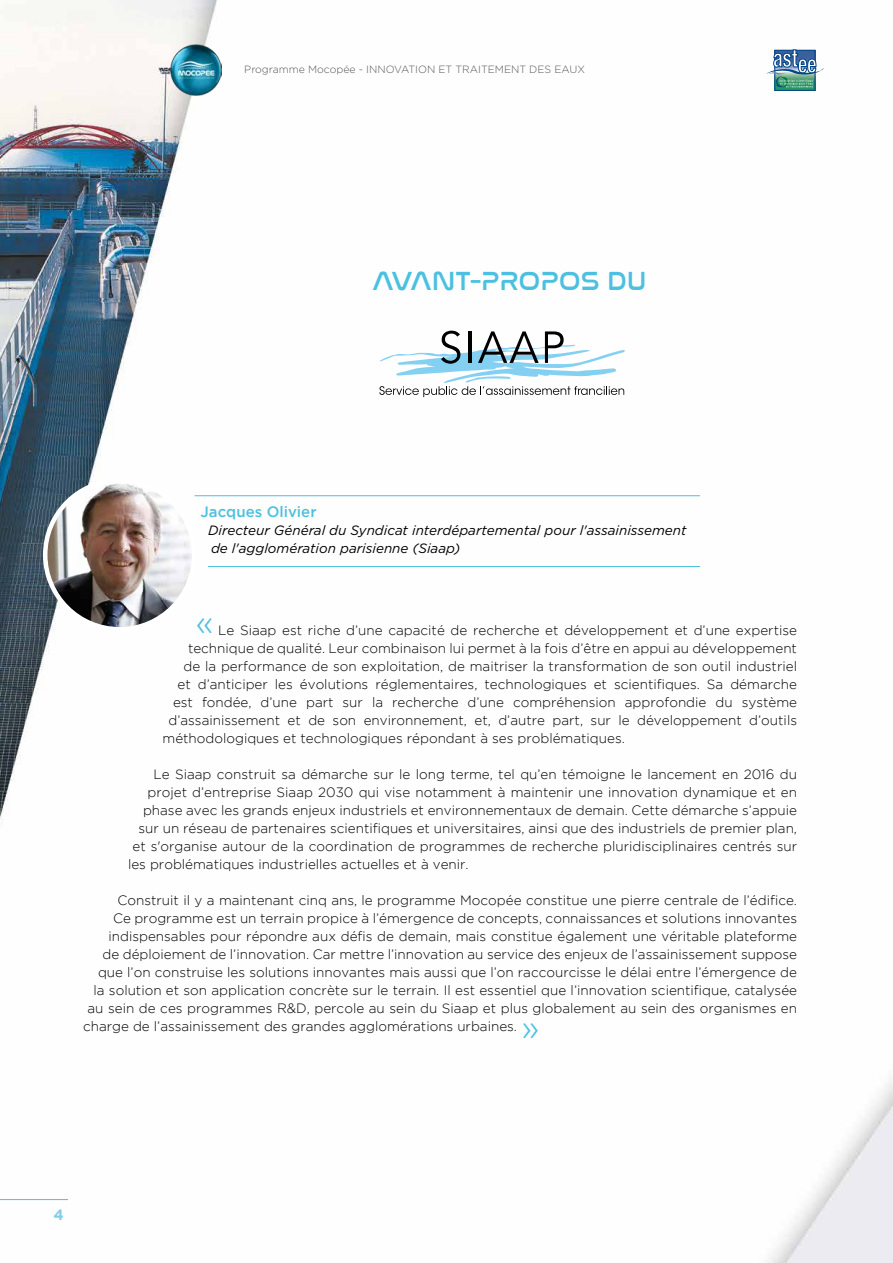
<style>
.page{position:relative;width:893px;height:1263px;background:#fff}
.page>*{position:absolute;margin:0;border:0;box-sizing:border-box;transform-origin:0 0}
.t1{font:300 36px "Gotham";color:#4cc0e0}
.t2{font:27px "Nasalization Rg";color:#4cc0e0}
.t3{font:500 15px "Gotham";color:#4cc0e0}
.t4{font:700 15px "Gotham";color:#81cee8}
.t5{font:300 13.5px "Gotham";color:#000}
.t6{font:italic 13.5px/18px "Gotham";color:#000}
.t7{font:300 10.5px "Gotham";color:#575756}
</style>
<div class="page">
<img style="left:0;top:0;width:893px;height:1263px">
<svg style="left:379px;top:331px;width:246px;height:66px"></svg>
<svg style="left:765px;top:50px;width:60px;height:38px"></svg>
<img style="left:171px;top:45px;width:51px;height:51px">
<img style="left:45px;top:480px;width:149px;height:149px;border-radius:74px">
<div style="left:43px;top:478px;width:153px;height:153px;border:4px solid #fff;border-radius:50%"></div>
<hr style="left:195px;top:495px;width:505px;height:1px;background:#4cc0e0">
<hr style="left:208px;top:566px;width:492px;height:1px;background:#4cc0e0">
<hr style="left:0;top:1199px;width:68px;height:1px;background:#4cc0e0">
<p class="t7" style="left:244px;top:64px;width:342px">Programme Mocopée - INNOVATION ET TRAITEMENT DES EAUX</p>
<h2 class="t2" style="left:372px;top:256px;width:276px">AVANT-PROPOS DU</h2>
<p class="t3" style="left:201px;top:503px;width:117px">Jacques Olivier</p>
<p class="t6" style="left:208px;top:522px;width:480px">Directeur Général du Syndicat interdépartemental pour l'assainissement de l'agglomération parisienne (Siaap)</p>
<h1 class="t1" style="left:195px;top:602px;width:20px">«</h1>
<p class="t5" style="left:218px;top:622px;width:580px">Le Siaap est riche d’une capacité de recherche et développement et d’une expertise</p>
<p class="t5" style="left:188px;top:640px;width:611px">technique de qualité. Leur combinaison lui permet à la fois d’être en appui au développement</p>
<p class="t5" style="left:183px;top:658px;width:615px">de la performance de son exploitation, de maitriser la transformation de son outil industriel</p>
<p class="t5" style="left:177px;top:676px;width:621px">et d’anticiper les évolutions réglementaires, technologiques et scientifiques. Sa démarche</p>
<p class="t5" style="left:173px;top:694px;width:626px">est fondée, d’une part sur la recherche d’une compréhension approfondie du système</p>
<p class="t5" style="left:169px;top:712px;width:630px">d’assainissement et de son environnement, et, d’autre part, sur le développement d’outils</p>
<p class="t5" style="left:163px;top:730px;width:464px">méthodologiques et technologiques répondant à ses problématiques.</p>
<p class="t5" style="left:154px;top:766px;width:645px">Le Siaap construit sa démarche sur le long terme, tel qu’en témoigne le lancement en 2016 du</p>
<p class="t5" style="left:148px;top:784px;width:651px">projet d’entreprise Siaap 2030 qui vise notamment à maintenir une innovation dynamique et en</p>
<p class="t5" style="left:143px;top:802px;width:656px">phase avec les grands enjeux industriels et environnementaux de demain. Cette démarche s’appuie</p>
<p class="t5" style="left:139px;top:820px;width:660px">sur un réseau de partenaires scientifiques et universitaires, ainsi que des industriels de premier plan,</p>
<p class="t5" style="left:133px;top:838px;width:666px">et s'organise autour de la coordination de programmes de recherche pluridisciplinaires centrés sur</p>
<p class="t5" style="left:128px;top:856px;width:342px">les problématiques industrielles actuelles et à venir.</p>
<p class="t5" style="left:118px;top:892px;width:681px">Construit il y a maintenant cinq ans, le programme Mocopée constitue une pierre centrale de l’édifice.</p>
<p class="t5" style="left:113px;top:910px;width:686px">Ce programme est un terrain propice à l’émergence de concepts, connaissances et solutions innovantes</p>
<p class="t5" style="left:109px;top:928px;width:690px">indispensables pour répondre aux défis de demain, mais constitue également une véritable plateforme</p>
<p class="t5" style="left:103px;top:946px;width:696px">de déploiement de l’innovation. Car mettre l’innovation au service des enjeux de l’assainissement suppose</p>
<p class="t5" style="left:98px;top:964px;width:700px">que l’on construise les solutions innovantes mais aussi que l’on raccourcisse le délai entre l’émergence de</p>
<p class="t5" style="left:94px;top:982px;width:705px">la solution et son application concrète sur le terrain. Il est essentiel que l’innovation scientifique, catalysée</p>
<p class="t5" style="left:88px;top:1000px;width:711px">au sein de ces programmes R&amp;D, percole au sein du Siaap et plus globalement au sein des organismes en</p>
<p class="t5" style="left:83px;top:1018px;width:435px">charge de l’assainissement des grandes agglomérations urbaines.</p>
<h1 class="t1" style="left:521px;top:1007px;width:20px">»</h1>
<p class="t4" style="left:53px;top:1206px;width:12px">4</p>
</div>
